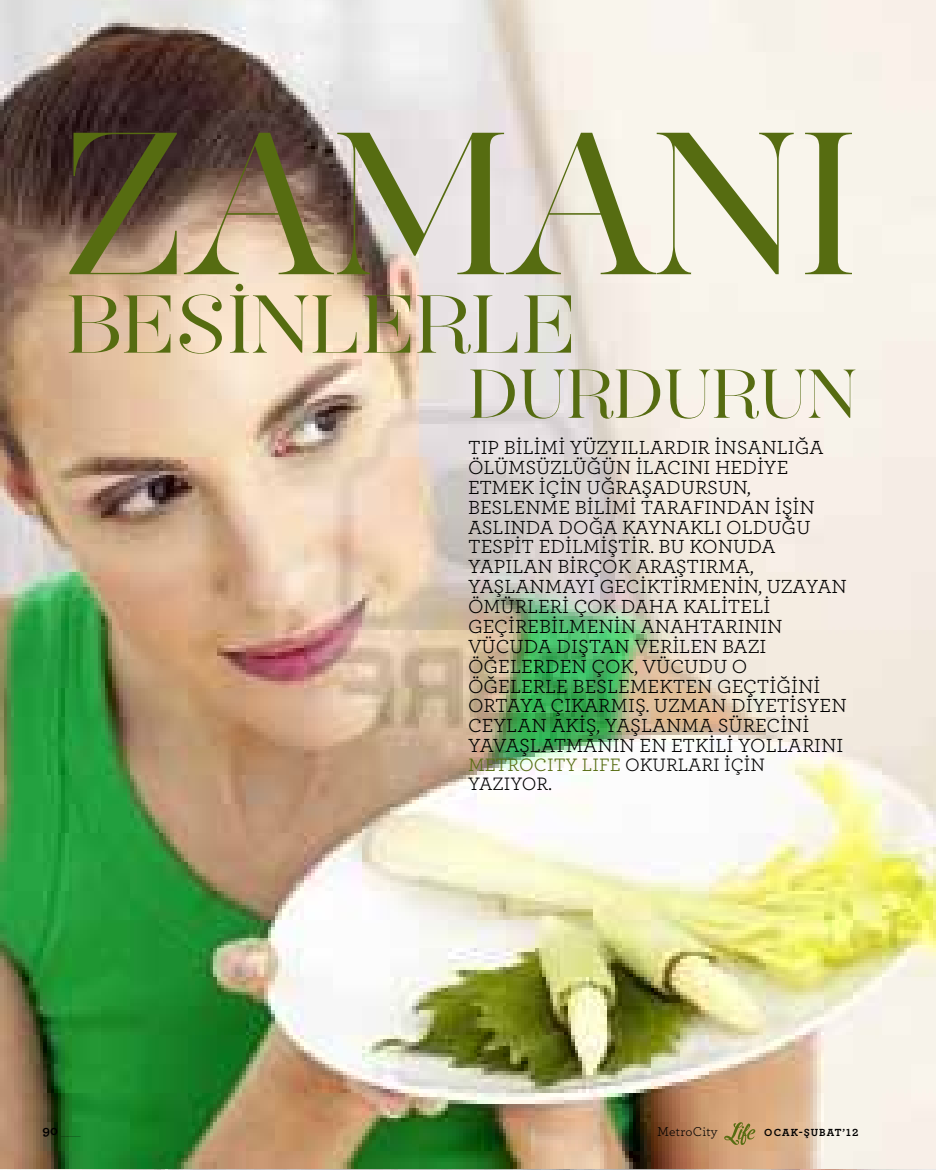
<style>
.page{position:relative;width:936px;height:1170px;background:#fff}
.page>*{position:absolute;margin:0;border:0;box-sizing:border-box;transform-origin:0 0}
.t1{font:300 172.35px "Hera Big";letter-spacing:-.01em;color:#566c11}
.t2{font:300 69.75px "Hera Big";letter-spacing:-.01em;color:#566c11}
.t3{font:300 58.8px "Hera Big";letter-spacing:-.01em;color:#566c11}
.t4{font:19.8px/19.8px "Archer";color:#000}
.t5{font:18.75px/18.8px "Archer";color:#000}
.t6{font:13.5px "Archer";letter-spacing:.02em;color:#000}
.t7{font:700 10.8px "Archer";letter-spacing:.095em;color:#000}
.s1{color:#566c11}
</style>
<div class="page">
<img style="left:0;top:0;width:935px;height:1168px">
<svg style="left:724px;top:1121px;width:31px;height:24px"></svg>
<h1 class="t1" style="left:62px;top:72px;width:798px">ZAMANI</h1>
<h2 class="t2" style="left:66px;top:271px;width:511px">BESINLERLE</h2>
<h3 class="t3" style="left:468px;top:349px;width:391px">DURDURUN</h3>
<p class="t4" style="left:468px;top:436px;width:380px">TIP BILIMI YÜZYILLARDIR INSANLIĞA<br>ÖLÜMSÜZLÜĞÜN ILACINI HEDIYE<br>ETMEK IÇIN UĞRAŞADURSUN,<br>BESLENME BILIMI TARAFINDAN IŞIN<br>ASLINDA DOĞA KAYNAKLI OLDUĞU<br>TESPIT EDILMIŞTIR. BU KONUDA<br>YAPILAN BIRÇOK ARAŞTIRMA,<br>YAŞLANMAYI GEC IKTIRMENIN, UZAYAN<br>ÖMÜRLERI ÇOK DAHA KALITELI<br>GEÇIREBILMENIN ANAHTARININ<br>VÜCUDA DIŞTAN VERILEN BAZI<br>ÖĞELERDEN ÇOK, VÜCUDU O<br>ÖĞELERLE BESLEMEKTEN GEÇTIĞINI<br>ORTAYA ÇIKARMIŞ. UZMAN DIYETISYEN<br>CEYLAN AKIŞ, YAŞLANMA SÜREC INI<br>YAVAŞLATMANIN EN ETKILI YOLLARINI</p>
<p class="t5" style="left:468px;top:754px;width:298px"><span class="s1">METROCITY LIFE</span> OKURLARI IÇIN<br>YAZIYOR.</p>
<p class="t6" style="left:657px;top:1122px;width:62px">METROCITY</p>
<p class="t7" style="left:764px;top:1123px;width:95px">OCAK-ŞUBAT’12</p>
</div>
